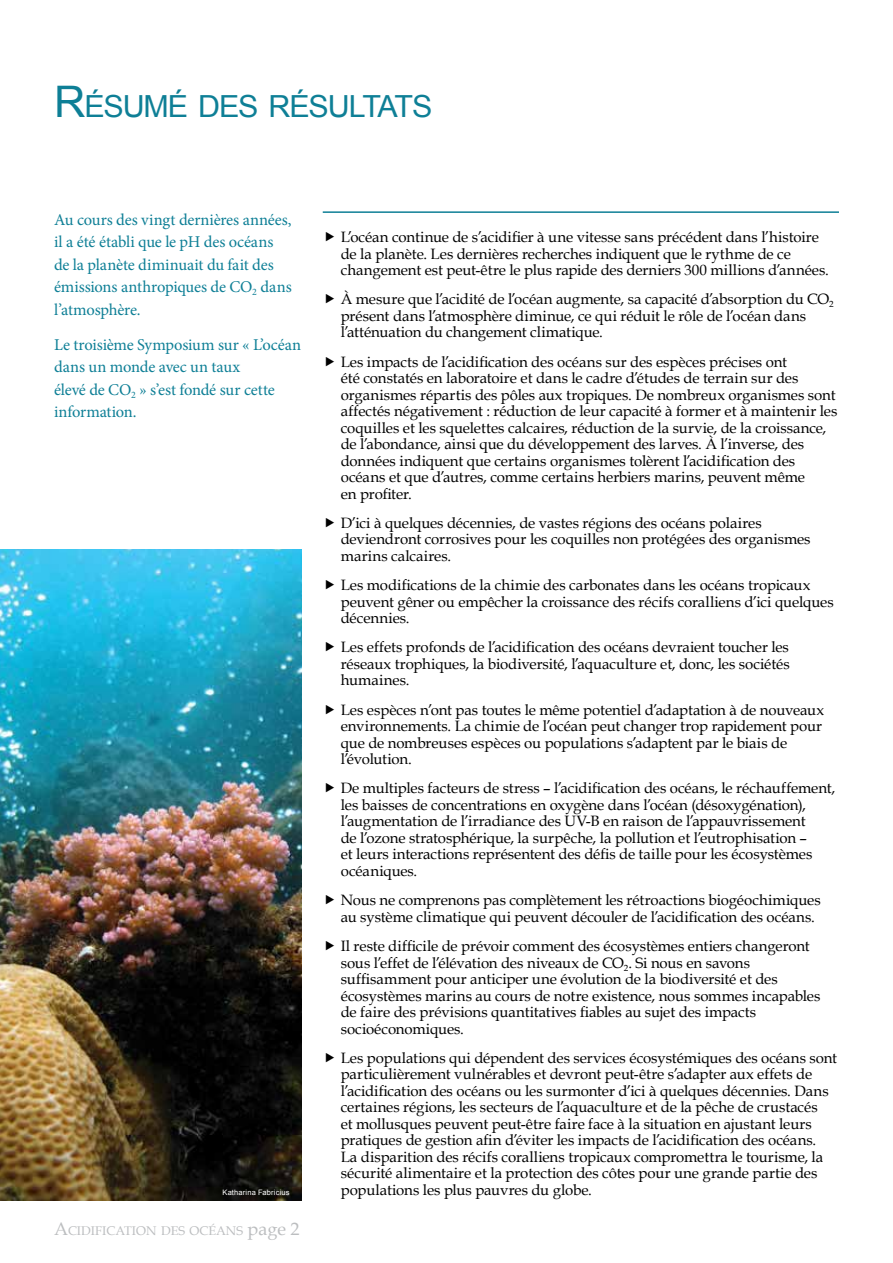
<style>
.page{position:relative;width:893px;height:1263px;background:#fff}
.page>*{position:absolute;margin:0;border:0;box-sizing:border-box;transform-origin:0 0}
.t1{font:30.45px "Arial";letter-spacing:-.035em;color:#0e7f96}
.t2{font:16.5px/22.5px "Minion Pro";letter-spacing:-.02em;color:#0e7f96}
.t3{font:15px/16.5px "Book Antiqua";letter-spacing:-.005em;color:#000}
.t4{font:12.6px "Book Antiqua";color:#bcbec0}
.t5{font:7.5px "Arial";letter-spacing:.02em;color:#fff}
.s1{font-size:43.5px}
.s2{font-size:18px}
</style>
<div class="page">
<img style="left:0;top:550px;width:301px;height:650px">
<hr style="left:323px;top:211px;width:516px;height:2px;background:#0e7f96">
<h1 class="t1" style="left:54px;top:86px;width:380px"><span class="s1">R</span>ÉSUMÉ DES RÉSULTATS</h1>
<p class="t2" style="left:54px;top:208px;width:239px">Au cours des vingt dernières années, il a été établi que le pH des océans de la planète diminuait du fait des émissions anthropiques de CO<sub>2</sub> dans l’atmosphère.</p>
<p class="t2" style="left:54px;top:333px;width:249px">Le troisième Symposium sur « L’océan dans un monde avec un taux<br>élevé de CO<sub>2</sub> » s’est fondé sur cette information.</p>
<p class="t3" style="left:341px;top:229px;width:490px">L’océan continue de s’acidifier à une vitesse sans précédent dans l’histoire de la planète. Les dernières recherches indiquent que le rythme de ce changement est peut-être le plus rapide des derniers 300 millions d’années.</p>
<p class="t3" style="left:341px;top:291px;width:494px">À mesure que l’acidité de l’océan augmente, sa capacité d’absorption du CO<sub>2 </sub>présent dans l’atmosphère diminue, ce qui réduit le rôle de l’océan dans l’atténuation du changement climatique.</p>
<p class="t3" style="left:341px;top:353px;width:498px">Les impacts de l’acidification des océans sur des espèces précises ont<br>été constatés en laboratoire et dans le cadre d’études de terrain sur des organismes répartis des pôles aux tropiques. De nombreux organismes sont affectés négativement : réduction de leur capacité à former et à maintenir les coquilles et les squelettes calcaires, réduction de la survie, de la croissance, de l’abondance, ainsi que du développement des larves. À l’inverse, des données indiquent que certains organismes tolèrent l’acidification des océans et que d’autres, comme certains herbiers marins, peuvent même<br>en profiter.</p>
<p class="t3" style="left:341px;top:515px;width:471px">D’ici à quelques décennies, de vastes régions des océans polaires deviendront corrosives pour les coquilles non protégées des organismes marins calcaires.</p>
<p class="t3" style="left:341px;top:577px;width:494px">Les modifications de la chimie des carbonates dans les océans tropicaux peuvent gêner ou empêcher la croissance des récifs coralliens d’ici quelques décennies.</p>
<p class="t3" style="left:341px;top:639px;width:451px;text-align:justify">Les effets profonds de l’acidification des océans devraient toucher les réseaux trophiques, la biodiversité, l’aquaculture et, donc, les sociétés humaines.</p>
<p class="t3" style="left:341px;top:701px;width:485px">Les espèces n’ont pas toutes le même potentiel d’adaptation à de nouveaux environnements. La chimie de l’océan peut changer trop rapidement pour que de nombreuses espèces ou populations s’adaptent par le biais de l’évolution.</p>
<p class="t3" style="left:341px;top:780px;width:496px">De multiples facteurs de stress – l’acidification des océans, le réchauffement, les baisses de concentrations en oxygène dans l’océan (désoxygénation), l’augmentation de l’irradiance des UV-B en raison de l’appauvrissement<br>de l’ozone stratosphérique, la surpêche, la pollution et l’eutrophisation –<br>et leurs interactions représentent des défis de taille pour les écosystèmes océaniques.</p>
<p class="t3" style="left:341px;top:892px;width:481px">Nous ne comprenons pas complètement les rétroactions biogéochimiques au système climatique qui peuvent découler de l’acidification des océans.</p>
<p class="t3" style="left:341px;top:938px;width:481px">Il reste difficile de prévoir comment des écosystèmes entiers changeront sous l’effet de l’élévation des niveaux de CO<sub>2</sub>. Si nous en savons suffisamment pour anticiper une évolution de la biodiversité et des écosystèmes marins au cours de notre existence, nous sommes incapables de faire des prévisions quantitatives fiables au sujet des impacts socioéconomiques.</p>
<p class="t3" style="left:341px;top:1049px;width:498px">Les populations qui dépendent des services écosystémiques des océans sont particulièrement vulnérables et devront peut-être s’adapter aux effets de l’acidification des océans ou les surmonter d’ici à quelques décennies. Dans certaines régions, les secteurs de l’aquaculture et de la pêche de crustacés<br>et mollusques peuvent peut-être faire face à la situation en ajustant leurs pratiques de gestion afin d’éviter les impacts de l’acidification des océans.<br>La disparition des récifs coralliens tropicaux compromettra le tourisme, la sécurité alimentaire et la protection des côtes pour une grande partie des</p>
<p class="t5" style="left:223px;top:1187px;width:69px">Katharina Fabricius</p>
<p class="t3" style="left:341px;top:1181px;width:253px">populations les plus pauvres du globe.</p>
<p class="t4" style="left:54px;top:1223px;width:247px"><span class="s2">A</span>CIDIFICATION DES OCÉANS <span class="s2">page 2</span></p>
</div>
